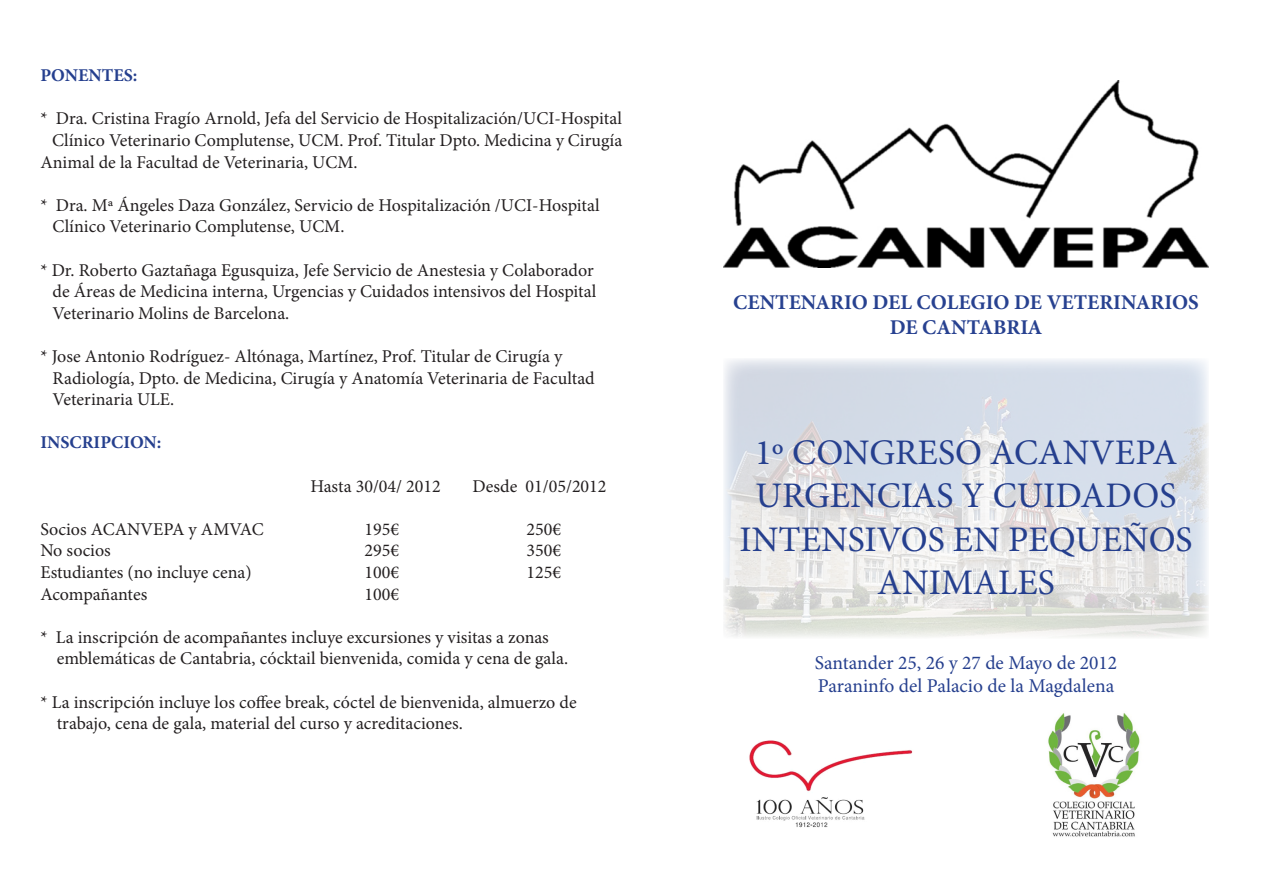
<style>
.page{position:relative;width:1263px;height:893px;background:#fff}
.page>*{position:absolute;margin:0;border:0;box-sizing:border-box;transform-origin:0 0}
.t1{font:36px/43.2px "Minion Pro";color:#253f8e;text-align:center}
.t2{font:700 21px/25.2px "Minion Pro";color:#274190;text-align:center}
.t3{font:19.5px/23.4px "Minion Pro";color:#253f8e}
.t4{font:18px/21.6px "Minion Pro";color:#231f20}
.t5{font:700 18px "Minion Pro";color:#253f8e}
</style>
<div class="page">
<img style="left:723px;top:81px;width:486px;height:187px">
<img style="left:1048px;top:713px;width:92px;height:124px">
<img style="left:749px;top:740px;width:164px;height:88px">
<img style="left:724px;top:359px;width:484px;height:278px">
<p class="t5" style="left:40px;top:63px;width:99px">PONENTES:</p>
<p class="t4" style="left:40px;top:108px;width:583px">* Dra. Cristina Fragío Arnold, Jefa del Servicio de Hospitalización/UCI-Hospital</p>
<p class="t4" style="left:52px;top:129px;width:572px">Clínico Veterinario Complutense, UCM. Prof. Titular Dpto. Medicina y Cirugía</p>
<p class="t4" style="left:40px;top:151px;width:319px">Animal de la Facultad de Veterinaria, UCM.</p>
<p class="t4" style="left:53px;top:194px;width:548px;text-indent:-12px">* Dra. Mª Ángeles Daza González, Servicio de Hospitalización /UCI-Hospital<br>Clínico Veterinario Complutense, UCM.</p>
<p class="t4" style="left:53px;top:259px;width:545px;text-indent:-12px">* Dr. Roberto Gaztañaga Egusquiza, Jefe Servicio de Anestesia y Colaborador de Áreas de Medicina interna, Urgencias y Cuidados intensivos del Hospital<br>Veterinario Molins de Barcelona.</p>
<p class="t4" style="left:53px;top:345px;width:544px;text-indent:-12px">* Jose Antonio Rodríguez- Altónaga, Martínez, Prof. Titular de Cirugía y<br>Radiología, Dpto. de Medicina, Cirugía y Anatomía Veterinaria de Facultad<br>Veterinaria ULE.</p>
<p class="t5" style="left:40px;top:430px;width:123px">INSCRIPCION:</p>
<p class="t4" style="left:310px;top:475px;width:132px">Hasta 30/04/ 2012</p>
<p class="t4" style="left:472px;top:475px;width:136px">Desde 01/05/2012</p>
<p class="t4" style="left:40px;top:518px;width:225px">Socios ACANVEPA y AMVAC</p>
<p class="t4" style="left:364px;top:518px;width:36px">195€</p>
<p class="t4" style="left:526px;top:518px;width:36px">250€</p>
<p class="t4" style="left:40px;top:540px;width:72px">No socios</p>
<p class="t4" style="left:364px;top:540px;width:36px">295€</p>
<p class="t4" style="left:526px;top:540px;width:36px">350€</p>
<p class="t4" style="left:40px;top:561px;width:213px">Estudiantes (no incluye cena)</p>
<p class="t4" style="left:364px;top:561px;width:36px">100€</p>
<p class="t4" style="left:526px;top:561px;width:36px">125€</p>
<p class="t4" style="left:40px;top:583px;width:108px">Acompañantes</p>
<p class="t4" style="left:364px;top:583px;width:36px">100€</p>
<p class="t4" style="left:57px;top:626px;width:513px;text-indent:-16px">* La inscripción de acompañantes incluye excursiones y visitas a zonas emblemáticas de Cantabria, cócktail bienvenida, comida y cena de gala.</p>
<p class="t4" style="left:57px;top:691px;width:521px;text-indent:-16px">* La inscripción incluye los coffee break, cóctel de bienvenida, almuerzo de trabajo, cena de gala, material del curso y acreditaciones.</p>
<p class="t2" style="left:733px;top:289px;width:467px">CENTENARIO DEL COLEGIO DE VETERINARIOS<br>DE CANTABRIA</p>
<h1 class="t1" style="left:739px;top:431px;width:455px">1º CONGRESO ACANVEPA<br>URGENCIAS Y CUIDADOS<br>INTENSIVOS EN PEQUEÑOS<br>ANIMALES</h1>
<p class="t3" style="left:815px;top:651px;width:304px">Santander 25, 26 y 27 de Mayo de 2012<br>Paraninfo del Palacio de la Magdalena</p>
</div>
